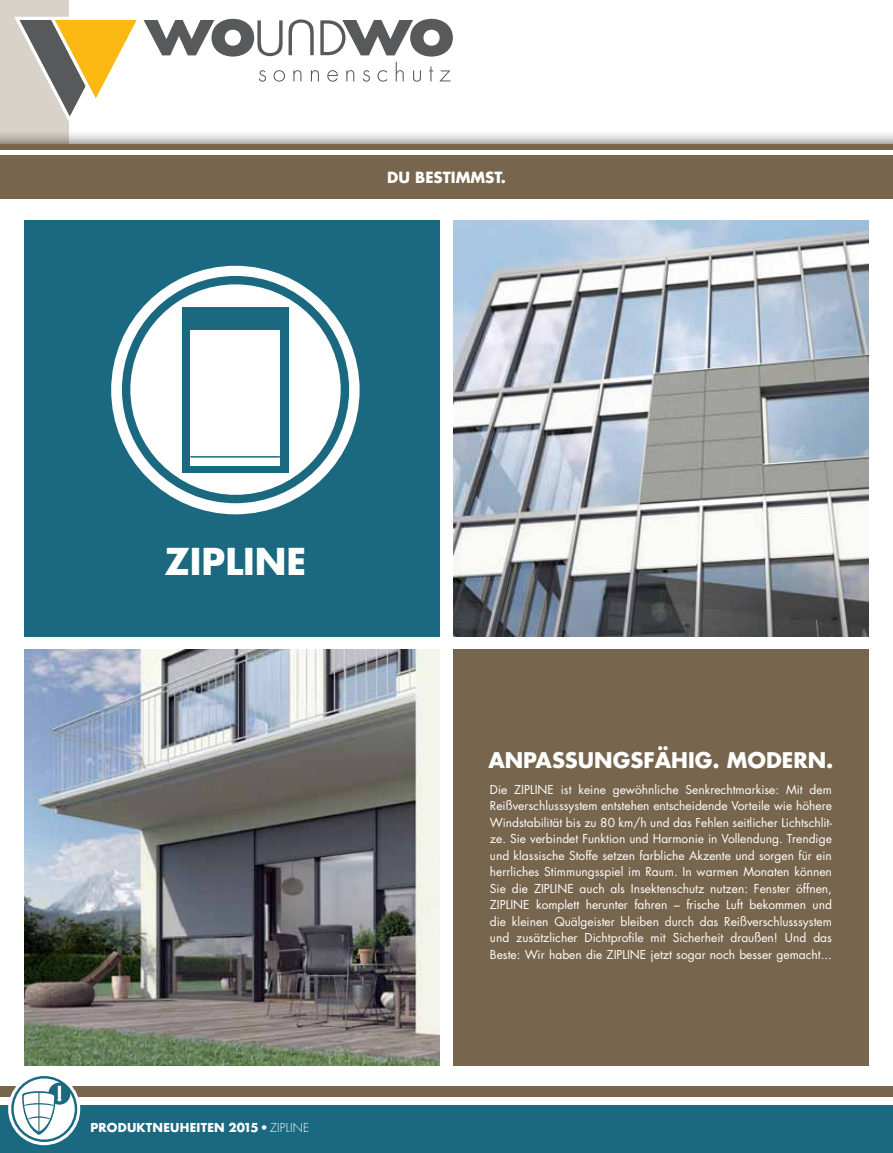
<style>
.page{position:relative;width:893px;height:1153px;background:#fff}
.page>*{position:absolute;margin:0;border:0;box-sizing:border-box;transform-origin:0 0}
.t1{font:700 36px "Futura";color:#fff}
.t2{font:700 21px "Futura";color:#fff}
.t3{font:700 15px "Futura";color:#fff}
.t4{font:12px/16.5px "Futura";color:#fff;text-align:justify}
.t5{font:700 12px "Futura";letter-spacing:.02em;color:#fff}
.s1{font-weight:300}
</style>
<div class="page">
<div style="left:0;top:0;width:69px;height:185px;background:#d9d2ca"></div>
<div style="left:0;top:129px;width:893px;height:63px;background:#000;opacity:.75"></div>
<div style="left:0;top:145px;width:893px;height:54px;background:#77654d"></div>
<hr style="left:0;top:150px;width:893px;height:4px;background:#fff">
<div style="left:0;top:1085px;width:893px;height:67px;background:#1b6980"></div>
<div style="left:0;top:1085px;width:893px;height:12px;background:#77654d"></div>
<div style="left:0;top:1096px;width:893px;height:7px;background:#fff"></div>
<svg style="left:8px;top:1072px;width:72px;height:73px;fill:#fff"></svg>
<div style="left:11px;top:1075px;width:66px;height:66px;border:2px solid #1b6980;border-radius:50%"></div>
<div style="left:48px;top:1082px;width:22px;height:22px;background:#1b6980;border-radius:50%"></div>
<svg style="left:22px;top:1085px;width:39px;height:49px"></svg>
<svg style="left:27px;top:1116px;width:24px;height:7px"></svg>
<svg style="left:26px;top:1117px;width:26px;height:7px"></svg>
<hr style="left:38px;top:1091px;width:1px;height:41px;background:#1b6980">
<img style="left:24px;top:649px;width:416px;height:416px">
<div style="left:453px;top:649px;width:416px;height:416px;background:#77654d"></div>
<img style="left:453px;top:221px;width:416px;height:416px">
<div style="left:24px;top:220px;width:416px;height:416px;background:#1b6980"></div>
<svg style="left:111px;top:266px;width:249px;height:248px;fill:#fff"></svg>
<div style="left:122px;top:276px;width:227px;height:227px;border:8px solid #1b6980;border-radius:50%"></div>
<div style="left:182px;top:307px;width:106px;height:165px;background:#1b6980"></div>
<div style="left:190px;top:330px;width:90px;height:135px;background:#fff"></div>
<hr style="left:190px;top:456px;width:90px;height:1px;background:#1b6980">
<svg style="left:14px;top:17px;width:439px;height:105px"></svg>
<p class="t3" style="left:387px;top:166px;width:120px">DU BESTIMMST.</p>
<h1 class="t1" style="left:164px;top:536px;width:143px">ZIPLINE</h1>
<p class="t5" style="left:90px;top:1119px;width:207px">PRODUKTNEUHEITEN 2015 • <span class="s1">ZI PLINE</span></p>
<h2 class="t2" style="left:488px;top:745px;width:347px">ANPASSUNGSFÄHIG. MODERN.</h2>
<p class="t4" style="left:490px;top:780px;width:344px">Die ZI PLINE ist keine gewöhnliche Senkrechtmarkise: Mit dem Reißverschlusssystem entstehen entscheidende Vorteile wie höhere Windstabilität bis zu 80 km/h und das Fehlen seitlicher Lichtschlit&shy;ze. Sie verbindet Funktion und Harmonie in Vollendung. Trendige und klassische Stoffe setzen farbliche Akzente und sorgen für ein herrliches Stimmungsspiel im Raum. I n warmen Monaten können Sie die ZIPLINE auch als I nsektenschutz nutzen: Fenster öffnen, ZI PLI NE komplett herunter fahren – frische Luft bekommen und die kleinen Quälgeister bleiben durch das Reißverschlusssystem und zusätzlicher Dichtprofile mit Sicherheit draußen! Und das Beste: Wir haben die ZI PLI NE jetzt sogar noch besser gemacht...</p>
</div>
